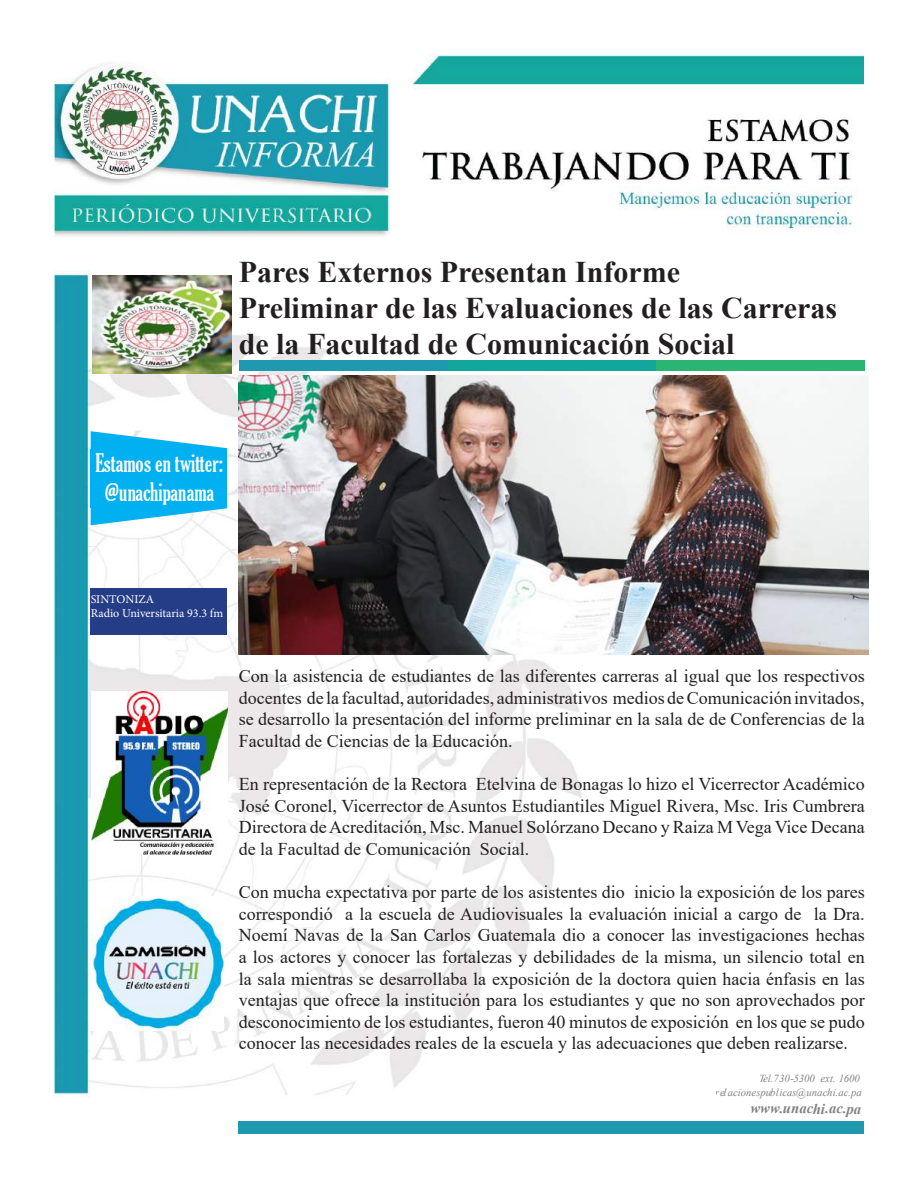
<style>
.page{position:relative;width:918px;height:1188px;background:#fff}
.page>*{position:absolute;margin:0;border:0;box-sizing:border-box;transform-origin:0 0}
.t1{font:700 30px/36px "Times New Roman";color:#231f20}
.t2{font:extra-condensed 24.45px/29px "Gloucester";letter-spacing:.005em;color:#fff;text-align:center}
.t3{font:18px/21.6px "Times New Roman";color:#231f20;text-align:justify}
.t4{font:italic 700 14.7px "Times New Roman";color:#808285}
.t5{font:12px/14.4px "Minion Pro";color:#fff}
.t6{font:italic 10.8px "Times New Roman";color:#808285}
.t7{font:italic 10.65px "Times New Roman";color:#808285}
.s1{font-size:10.65px}
.s2{font-size:10.8px}
.s3{font-size:14.85px}
</style>
<div class="page">
<img style="left:54px;top:54px;width:810px;height:1044px">
<div style="left:239px;top:1121px;width:625px;height:12px;background:#1e99b0"></div>
<div style="left:239px;top:360px;width:209px;height:11px;background:#1e99b0"></div>
<div style="left:448px;top:360px;width:209px;height:11px;background:#12a79d"></div>
<div style="left:657px;top:360px;width:208px;height:11px;background:#2bb572"></div>
<svg style="left:91px;top:431px;width:136px;height:94px"></svg>
<div style="left:91px;top:449px;width:136px;height:59px;background:#00b0f0"></div>
<div style="left:90px;top:588px;width:136px;height:47px;background:#253d86"></div>
<img style="left:91px;top:691px;width:136px;height:163px">
<img style="left:89px;top:896px;width:134px;height:134px">
<img style="left:93px;top:276px;width:139px;height:98px">
<img style="left:239px;top:376px;width:629px;height:279px">
<h1 class="t1" style="left:239px;top:253px;width:600px">Pares Externos Presentan Informe<br>Preliminar de las Evaluaciones de las Carreras de la Facultad de Comunicación Social</h1>
<h2 class="t2" style="left:95px;top:449px;width:129px">Estamos en twitter: @unachipanama</h2>
<p class="t5" style="left:91px;top:592px;width:134px">SINTONIZA<br>Radio Universitaria 93.3 fm</p>
<p class="t3" style="left:239px;top:665px;width:628px">Con la asistencia de estudiantes de las diferentes carreras al igual que los respectivos docentes de la facultad, autoridades, administrativos medios de Comunicación invitados, se desarrollo la presentación del informe preliminar en la sala de de Conferencias de la Facultad de Ciencias de la Educación.</p>
<p class="t3" style="left:239px;top:773px;width:628px">En representación de la Rectora Etelvina de Bonagas lo hizo el Vicerrector Académico José Coronel, Vicerrector de Asuntos Estudiantiles Miguel Rivera, Msc. Iris Cumbrera Directora de Acreditación, Msc. Manuel Solórzano Decano y Raiza M Vega Vice Decana de la Facultad de Comunicación Social.</p>
<p class="t3" style="left:239px;top:881px;width:628px">Con mucha expectativa por parte de los asistentes dio inicio la exposición de los pares correspondió a la escuela de Audiovisuales la evaluación inicial a cargo de la Dra.<br>Noemí Navas de la San Carlos Guatemala dio a conocer las investigaciones hechas a los actores y conocer las fortalezas y debilidades de la misma, un silencio total en la sala mientras se desarrollaba la exposición de la doctora quien hacia énfasis en las ventajas que ofrece la institución para los estudiantes y que no son aprovechados por desconocimiento de los estudiantes, fueron 40 minutos de exposición en los que se pudo conocer las necesidades reales de la escuela y las adecuaciones que deben realizarse.</p>
<p class="t6" style="left:759px;top:1071px;width:102px"><span class="s1">T</span>el.730<span class="s1">-</span>5300 ext. <span class="s1">1</span>600</p>
<p class="t7" style="left:715px;top:1085px;width:148px"><span class="s2">r</span>e<span class="s2">l</span> acionespu<span class="s2">bl</span>icas<span class="s2">@</span>unac<span class="s2">h</span>i.ac.p<span class="s2">a</span></p>
<p class="t4" style="left:750px;top:1098px;width:112px">www.unac<span class="s3">hi</span>.ac.<span class="s3">pa</span></p>
</div>
